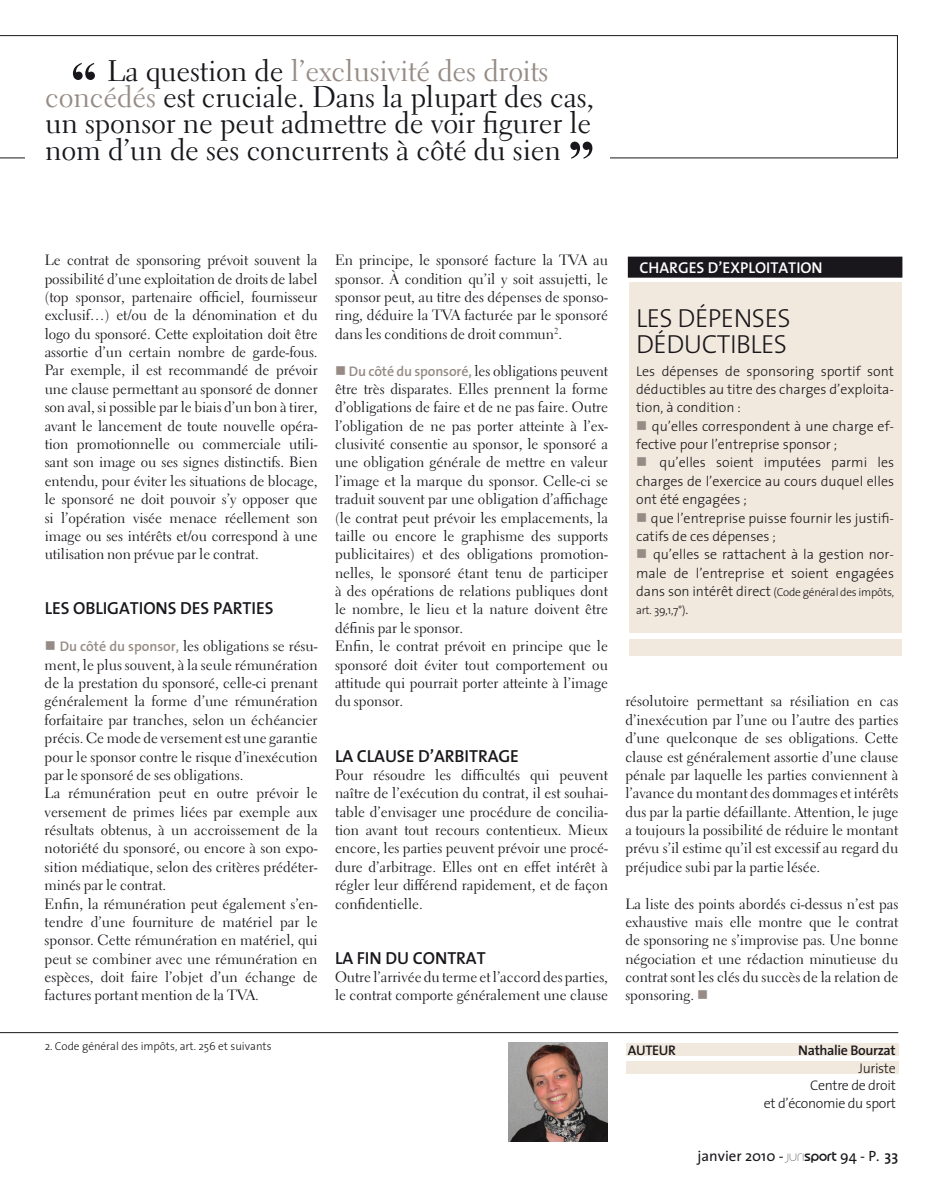
<style>
.page{position:relative;width:943px;height:1191px;background:#fff}
.page>*{position:absolute;margin:0;border:0;box-sizing:border-box;transform-origin:0 0}
.t1{font:29.75px/26.2px "Electra LT Std";letter-spacing:-.005em;color:#1a171c}
.t2{font:300 26.25px/26.2px "The Sans";letter-spacing:-.02em;color:#1a171c}
.t3{font:600 17.5px "The Sans";letter-spacing:-.005em;color:#1a171c}
.t4{font:600 15.75px "The Sans";color:#fff}
.t5{font:14.88px/18.4px "Electra LT Std";color:#1a171c;text-align:justify}
.t6{font:14.88px "The Sans";color:#1a171c}
.t7{font:300 14px/18.4px "The Sans";color:#1a171c}
.t8{font:300 14px/17.5px "The Sans";letter-spacing:-.025em;color:#1a171c;text-align:right}
.t9{font:600 14px "The Sans";color:#1a171c}
.t10{font:300 11.38px/18.4px "The Sans";letter-spacing:-.005em;color:#1a171c}
.s1{font-family:"Times New Roman";font-weight:700;font-size:52.5px}
.s2{color:#968b85}
.s3{font-family:"The Sans";font-weight:600;font-size:14px;color:#968b85}
.s4{font-size:14px}
.s5{font-weight:600}
.s6{font-family:"Spruce";font-weight:300}
.s7{font-family:"Spruce";font-weight:500}
</style>
<div class="page">
<svg style="left:0;top:35px;width:897px;height:123px"></svg>
<hr style="left:0;top:1032px;width:898px;height:1px;background:#1a171c">
<div style="left:625px;top:1061px;width:273px;height:12px;background:#f1e9dd"></div>
<img style="left:508px;top:1042px;width:99px;height:99px">
<div style="left:625px;top:1043px;width:273px;height:12px;background:#f1e9dd"></div>
<div style="left:628px;top:257px;width:273px;height:20px;background:#1a171c"></div>
<div style="left:628px;top:257px;width:274px;height:21px;border:2px solid #1a171c"></div>
<div style="left:628px;top:638px;width:273px;height:17px;background:#f1e9dd"></div>
<div style="left:628px;top:282px;width:273px;height:350px;background:#f1e9dd"></div>
<div style="left:25px;top:45px;width:585px;height:124px;background:#fff"></div>
<p class="t1" style="left:45px;top:58px;width:551px;text-indent:26px"><span class="s1">“</span> La question de <span class="s2">l’exclusivité des droits concédés</span> est cruciale. Dans la plupart des cas, un sponsor ne peut admettre de voir figurer le nom d’un de ses concurrents à côté du sien <span class="s1">”</span></p>
<p class="t5" style="left:45px;top:251px;width:274px">Le contrat de sponsoring prévoit souvent la possibilité d’une exploitation de droits de label (top sponsor, partenaire officiel, fournisseur exclusif…) et/ou de la dénomination et du logo du sponsoré. Cette exploitation doit être assortie d’un certain nombre de garde-fous.<br>Par exemple, il est recommandé de prévoir une clause permettant au sponsoré de donner son aval, si possible par le biais d’un bon à tirer, avant le lancement de toute nouvelle opéra&shy;tion promotionnelle ou commerciale utili&shy;sant son image ou ses signes distinctifs. Bien entendu, pour éviter les situations de blocage, le sponsoré ne doit pouvoir s’y opposer que si l’opération visée menace réellement son image ou ses intérêts et/ou correspond à une utilisation non prévue par le contrat.</p>
<p class="t3" style="left:45px;top:594px;width:230px">LES OBLIGATIONS DES PARTIES</p>
<p class="t5" style="left:45px;top:637px;width:274px;text-align:left"><span class="s2">■</span> <span class="s3">DU CÔTÉ DU SPONSOR,</span> les obligations se résu&shy;ment, le plus souvent, à la seule rémunération de la prestation du sponsoré, celle-ci prenant généralement la forme d’une rémunération forfaitaire par tranches, selon un échéancier précis. Ce mode de versement est une garantie pour le sponsor contre le risque d’inexécution par le sponsoré de ses obligations.<br>La rémunération peut en outre prévoir le versement de primes liées par exemple aux résultats obtenus, à un accroissement de la notoriété du sponsoré, ou encore à son expo&shy;sition médiatique, selon des critères prédéter&shy;minés par le contrat.<br>Enfin, la rémunération peut également s’en&shy;tendre d’une fourniture de matériel par le sponsor. Cette rémunération en matériel, qui peut se combiner avec une rémunération en espèces, doit faire l’objet d’un échange de factures portant mention de la TVA.</p>
<p class="t10" style="left:45px;top:1037px;width:228px">2. Code général des impôts, art. 256 et suivants</p>
<p class="t5" style="left:335px;top:251px;width:274px">En principe, le sponsoré facture la TVA au sponsor. À condition qu’il y soit assujetti, le sponsor peut, au titre des dépenses de sponso&shy;ring, déduire la TVA facturée par le sponsoré dans les conditions de droit commun<sup>2</sup>.</p>
<p class="t5" style="left:335px;top:361px;width:274px;text-align:left"><span class="s2">■</span> <span class="s3">DU CÔTÉ DU SPONSORÉ,</span> les obligations peuvent être très disparates. Elles prennent la forme d’obligations de faire et de ne pas faire. Outre l’obligation de ne pas porter atteinte à l’ex&shy;clusivité consentie au sponsor, le sponsoré a une obligation générale de mettre en valeur l’image et la marque du sponsor. Celle-ci se traduit souvent par une obligation d’affichage (le contrat peut prévoir les emplacements, la taille ou encore le graphisme des supports publicitaires) et des obligations promotion&shy;nelles, le sponsoré étant tenu de participer à des opérations de relations publiques dont le nombre, le lieu et la nature doivent être définis par le sponsor.<br>Enfin, le contrat prévoit en principe que le sponsoré doit éviter tout comportement ou attitude qui pourrait porter atteinte à l’image du sponsor.</p>
<p class="t3" style="left:335px;top:741px;width:185px">LA CLAU SE D’ARBITRAGE</p>
<p class="t5" style="left:335px;top:765px;width:274px">Pour résoudre les difficultés qui peuvent naître de l’exécution du contrat, il est souhai&shy;table d’envisager une procédure de concilia&shy;tion avant tout recours contentieux. Mieux encore, les parties peuvent prévoir une procé&shy;dure d’arbitrage. Elles ont en effet intérêt à régler leur différend rapidement, et de façon confidentielle.</p>
<p class="t3" style="left:335px;top:943px;width:152px">LA FIN DU CONTRAT</p>
<p class="t5" style="left:335px;top:968px;width:274px">Outre l’arrivée du terme et l’accord des parties, le contrat comporte généralement une clause</p>
<p class="t4" style="left:639px;top:254px;width:185px">CHARGES D’EXPLOITATION</p>
<p class="t2" style="left:636px;top:304px;width:156px">Les dépenses déductibles</p>
<p class="t7" style="left:636px;top:361px;width:259px;text-align:justify">Les dépenses de sponsoring sportif sont déductibles au titre des charges d’exploita&shy;tion, à condition :</p>
<p class="t7" style="left:636px;top:416px;width:259px"><span class="s2">■</span> qu’elles correspondent à une charge ef&shy;fective pour l’entreprise sponsor ;</p>
<p class="t7" style="left:636px;top:453px;width:259px;text-align:justify"><span class="s2">■</span> qu’elles soient imputées parmi les charges de l’exercice au cours duquel elles ont été engagées ;</p>
<p class="t7" style="left:636px;top:508px;width:259px"><span class="s2">■</span> que l’entreprise puisse fournir les justifi&shy;catifs de ces dépenses ;</p>
<p class="t7" style="left:636px;top:545px;width:259px"><span class="s2">■</span> qu’elles se rattachent à la gestion nor&shy;male de l’entreprise et soient engagées</p>
<p class="t10" style="left:636px;top:582px;width:259px"><span class="s4">dans son intérêt direct</span> (Code général des impôts, art. 39,1,7°)<span class="s4">.</span></p>
<p class="t5" style="left:625px;top:692px;width:274px">résolutoire permettant sa résiliation en cas d’inexécution par l’une ou l’autre des parties d’une quelconque de ses obligations. Cette clause est généralement assortie d’une clause pénale par laquelle les parties conviennent à l’avance du montant des dommages et intérêts dus par la partie défaillante. Attention, le juge a toujours la possibilité de réduire le montant prévu s’il estime qu’il est excessif au regard du préjudice subi par la partie lésée.</p>
<p class="t5" style="left:625px;top:894px;width:274px">La liste des points abordés ci-dessus n’est pas exhaustive mais elle montre que le contrat de sponsoring ne s’improvise pas. Une bonne négociation et une rédaction minutieuse du contrat sont les clés du succès de la relation de sponsoring. <span class="s2">■</span></p>
<p class="t9" style="left:628px;top:1038px;width:44px">AUTEURN</p>
<p class="t8" style="left:763px;top:1041px;width:133px"><span class="s5">ATHALIE BOURZAT<br></span>Juriste<br>Centre de droit<br>et d’économie du sport</p>
<p class="t6" style="left:697px;top:1143px;width:202px">janvier 2010 - <span class="s6">juri</span><span class="s7">sport</span> 94 - P. <span class="s5">33</span></p>
</div>
